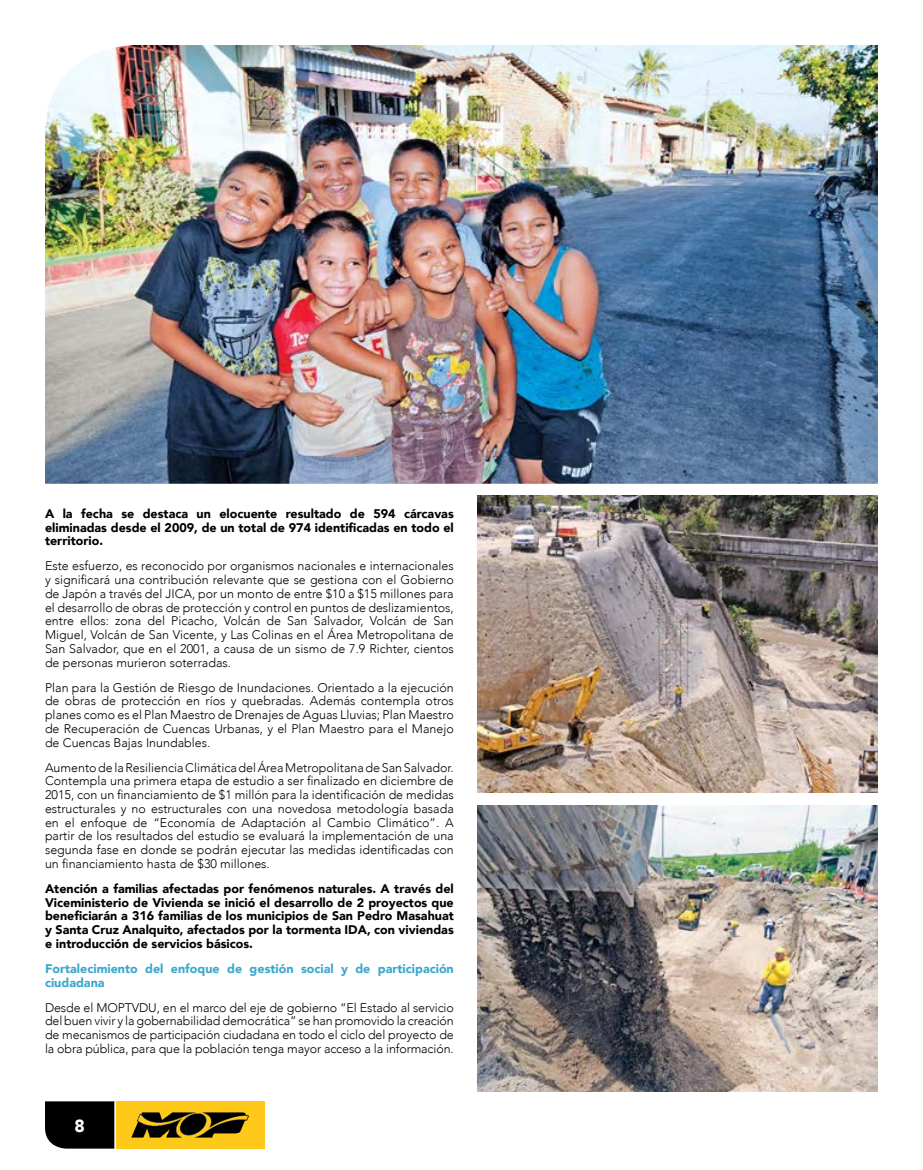
<style>
.page{position:relative;width:923px;height:1170px;background:#fff}
.page>*{position:absolute;margin:0;border:0;box-sizing:border-box;transform-origin:0 0}
.t1{font:900 17.5px "Avenir";color:#fff}
.t2{font:300 12.5px/13.8px "Avenir";color:#000;text-align:justify}
.t3{font:900 12.5px/13.8px "Avenir";color:#000;text-align:justify}
.t4{font:900 12.5px/13.8px "Avenir";color:#3aa7cd}
</style>
<div class="page">
<img style="left:45px;top:45px;width:832px;height:439px">
<img style="left:117px;top:1101px;width:147px;height:48px">
<svg style="left:45px;top:1101px;width:69px;height:48px;background:#0a0a0a"></svg>
<img style="left:477px;top:805px;width:401px;height:286px">
<img style="left:477px;top:495px;width:401px;height:297px">
<p class="t3" style="left:45px;top:506px;width:410px">A la fecha se destaca un elocuente resultado de 594 cárcavas eliminadas desde el 2009, de un total de 974 identificadas en todo el territorio.</p>
<p class="t2" style="left:45px;top:559px;width:410px">Este esfuerzo, es reconocido por organismos nacionales e internacionales y significará una contribución relevante que se gestiona con el Gobierno de Japón a través del JICA, por un monto de entre $10 a $15 millones para el desarrollo de obras de protección y control en puntos de deslizamientos, entre ellos: zona del Picacho, Volcán de San Salvador, Volcán de San Miguel, Volcán de San Vicente, y Las Colinas en el Área Metropolitana de San Salvador, que en el 2001, a causa de un sismo de 7.9 Richter, cientos de personas murieron soterradas.</p>
<p class="t2" style="left:45px;top:680px;width:410px">Plan para la Gestión de Riesgo de Inundaciones. Orientado a la ejecución de obras de protección en ríos y quebradas. Además contempla otros planes como es el Plan Maestro de Drenajes de Aguas Lluvias; Plan Maestro de Recuperación de Cuencas Urbanas, y el Plan Maestro para el Manejo de Cuencas Bajas Inundables.</p>
<p class="t2" style="left:45px;top:760px;width:410px">Aumento de la Resiliencia Climática del Área Metropolitana de San Salvador.<br>Contempla una primera etapa de estudio a ser finalizado en diciembre de 2015, con un financiamiento de $1 millón para la identificación de medidas estructurales y no estructurales con una novedosa metodología basada en el enfoque de “Economía de Adaptación al Cambio Climático”. A partir de los resultados del estudio se evaluará la implementación de una segunda fase en donde se podrán ejecutar las medidas identificadas con un financiamiento hasta de $30 millones.</p>
<p class="t3" style="left:45px;top:881px;width:410px">Atención a familias afectadas por fenómenos naturales. A través del Viceministerio de Vivienda se inició el desarrollo de 2 proyectos que beneficiarán a 316 familias de los municipios de San Pedro Masahuat y Santa Cruz Analquito, afectados por la tormenta IDA, con viviendas e introducción de servicios básicos.</p>
<p class="t4" style="left:45px;top:961px;width:410px">Fortalecimiento del enfoque de gestión social y de participación ciudadana</p>
<p class="t2" style="left:45px;top:1000px;width:410px">Desde el MOPTVDU, en el marco del eje de gobierno “El Estado al servicio del buen vivir y la gobernabilidad democrática” se han promovido la creación de mecanismos de participación ciudadana en todo el ciclo del proyecto de la obra pública, para que la población tenga mayor acceso a la información.</p>
<h1 class="t1" style="left:74px;top:1111px;width:12px">8</h1>
</div>
